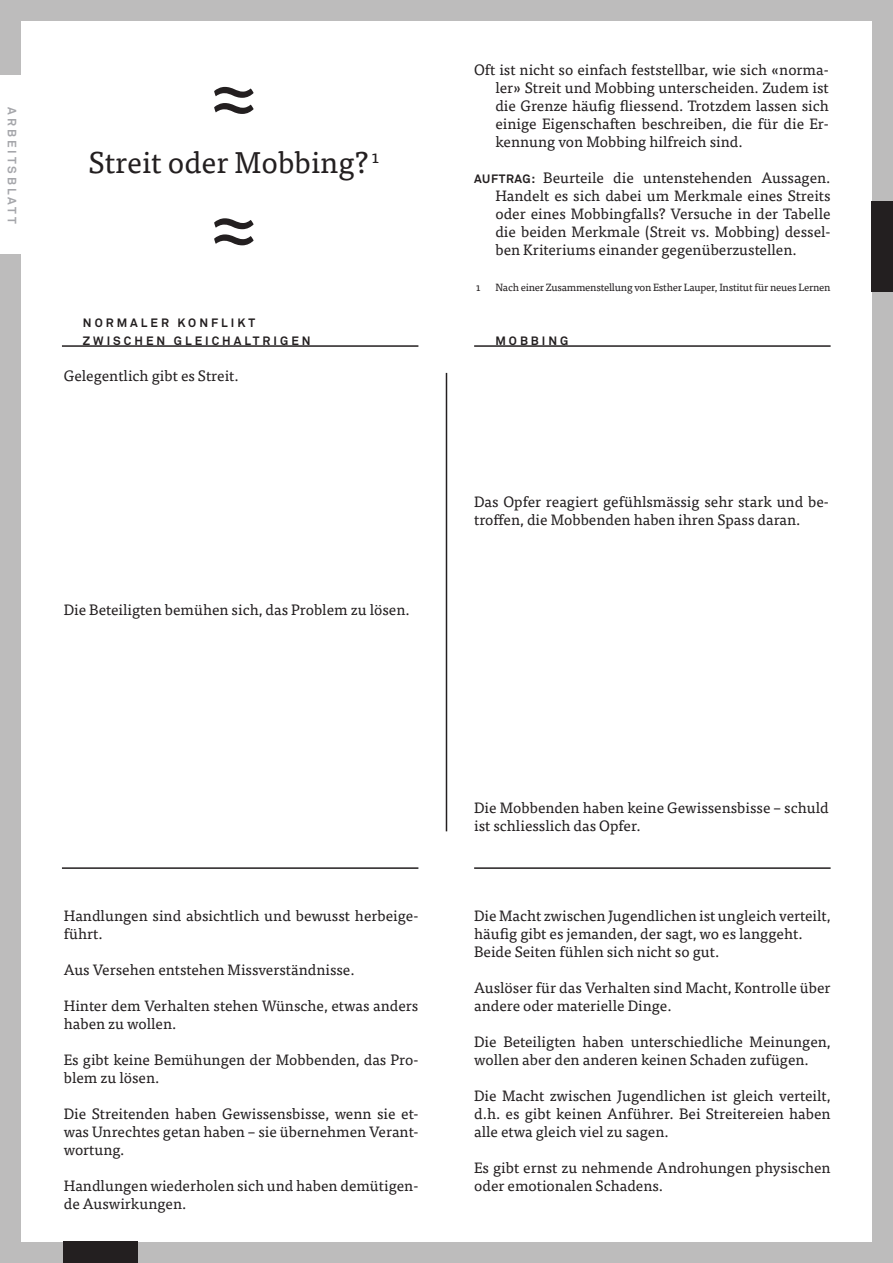
<style>
.page{position:relative;width:893px;height:1263px;background:#fff}
.page>*{position:absolute;margin:0;border:0;box-sizing:border-box;transform-origin:0 0}
.Titel_Blatt{font:30px "Tisa OT";color:#231f20}
.tisa10-ohneEinzug{font:15px/18px "Tisa OT";color:#231f20}
.tisa10-blocksatz-ein{font:15px/18px "Tisa OT";color:#231f20;text-align:justify}
.akkurat-titel-farbig{font:700 12px "Akkurat Std";letter-spacing:.25em;color:#231f20}
.akkurat-titel-farbig-2{font:700 12px "Akkurat Std";letter-spacing:.25em;color:#a5a6aa}
.Titel_Blatt-2{font:10.5px "Tisa OT";letter-spacing:-.02em;color:#231f20}
.s1{font-family:"Akkurat Std";font-weight:700;font-size:12px}
</style>
<div class="page">
<svg style="left:872px;top:0;width:21px;height:1263px;background:#b1b0b0"></svg>
<div style="left:21px;top:1242px;width:851px;height:21px;background:#bdbcbc"></div>
<div style="left:21px;top:0;width:851px;height:21px;background:#bdbcbc"></div>
<div style="left:64px;top:1242px;width:74px;height:21px;background:#231f20"></div>
<div style="left:0;top:254px;width:21px;height:1009px;background:#bdbcbc"></div>
<div style="left:0;top:0;width:21px;height:75px;background:#bdbcbc"></div>
<hr style="left:474px;top:345px;width:357px;height:2px;background:#231f20">
<hr style="left:474px;top:867px;width:357px;height:2px;background:#231f20">
<hr style="left:62px;top:345px;width:356px;height:2px;background:#231f20">
<hr style="left:62px;top:867px;width:356px;height:2px;background:#231f20">
<hr style="left:446px;top:373px;width:1px;height:458px;background:#231f20">
<svg style="left:214px;top:87px;width:40px;height:27px"></svg>
<svg style="left:214px;top:218px;width:40px;height:27px"></svg>
<p class="akkurat-titel-farbig-2" style="left:20px;top:107px;width:118px;rotate:90deg">ARBEITSBLATT</p>
<p class="Titel_Blatt" style="left:89px;top:145px;width:292px">Streit oder Mobbing? <sup>1</sup></p>
<p class="akkurat-titel-farbig" style="left:83px;top:316px;width:174px">NORMALER KONFLIKT</p>
<p class="akkurat-titel-farbig" style="left:83px;top:334px;width:229px">ZWISCHEN GLEICHALTRIGEN</p>
<p class="tisa10-ohneEinzug" style="left:64px;top:367px;width:177px">Gelegentlich gibt es Streit.</p>
<p class="tisa10-ohneEinzug" style="left:64px;top:601px;width:347px">Die Beteiligten bemühen sich, das Problem zu lösen.</p>
<p class="tisa10-blocksatz-ein" style="left:495px;top:61px;width:335px;text-indent:-21px">Oft ist nicht so einfach feststellbar, wie sich «norma&shy;ler» Streit und Mobbing unterscheiden. Zudem ist die Grenze häufig fliessend. Trotzdem lassen sich einige Eigenschaften beschreiben, die für die Er&shy;kennung von Mobbing hilfreich sind.</p>
<p class="tisa10-blocksatz-ein" style="left:495px;top:169px;width:337px;text-indent:-21px"><span class="s1">AUFTRAG:</span> Beurteile die untenstehenden Aussagen.<br>Handelt es sich dabei um Merkmale eines Streits oder eines Mobbingfalls? Versuche in der Tabelle die beiden Merkmale (Streit vs. Mobbing) dessel&shy;ben Kriteriums einander gegenüberzustellen.</p>
<p class="Titel_Blatt-2" style="left:476px;top:281px;width:6px">1</p>
<p class="Titel_Blatt-2" style="left:495px;top:281px;width:337px">Nach einer Zusammenstellung von Esther Lauper, Institut für neues Lernen</p>
<p class="akkurat-titel-farbig" style="left:495px;top:334px;width:75px">MOBBING</p>
<p class="tisa10-ohneEinzug" style="left:474px;top:493px;width:356px">Das Opfer reagiert gefühlsmässig sehr stark und be&shy;troffen, die Mobbenden haben ihren Spass daran.</p>
<p class="tisa10-ohneEinzug" style="left:64px;top:907px;width:356px">Handlungen sind absichtlich und bewusst herbeige&shy;führt.</p>
<p class="tisa10-ohneEinzug" style="left:64px;top:961px;width:292px">Aus Versehen entstehen Missverständnisse.</p>
<p class="tisa10-ohneEinzug" style="left:64px;top:997px;width:356px">Hinter dem Verhalten stehen Wünsche, etwas anders haben zu wollen.</p>
<p class="tisa10-ohneEinzug" style="left:64px;top:1051px;width:356px">Es gibt keine Bemühungen der Mobbenden, das Pro&shy;blem zu lösen.</p>
<p class="tisa10-ohneEinzug" style="left:64px;top:1105px;width:356px;text-align:justify">Die Streitenden haben Gewissensbisse, wenn sie et&shy;was Unrechtes getan haben – sie übernehmen Verant&shy;wortung.</p>
<p class="tisa10-ohneEinzug" style="left:64px;top:1177px;width:356px">Handlungen wiederholen sich und haben demütigen&shy;de Auswirkungen.</p>
<p class="tisa10-ohneEinzug" style="left:474px;top:799px;width:356px">Die Mobbenden haben keine Gewissensbisse – schuld ist schliesslich das Opfer.</p>
<p class="tisa10-ohneEinzug" style="left:474px;top:907px;width:358px">Die Macht zwischen Jugendlichen ist ungleich verteilt, häufig gibt es jemanden, der sagt, wo es langgeht.</p>
<p class="tisa10-ohneEinzug" style="left:474px;top:943px;width:247px">Beide Seiten fühlen sich nicht so gut.</p>
<p class="tisa10-ohneEinzug" style="left:474px;top:979px;width:358px">Auslöser für das Verhalten sind Macht, Kontrolle über andere oder materielle Dinge.</p>
<p class="tisa10-ohneEinzug" style="left:474px;top:1033px;width:358px">Die Beteiligten haben unterschiedliche Meinungen, wollen aber den anderen keinen Schaden zufügen.</p>
<p class="tisa10-ohneEinzug" style="left:474px;top:1087px;width:358px;text-align:justify">Die Macht zwischen Jugendlichen ist gleich verteilt, d.h. es gibt keinen Anführer. Bei Streitereien haben alle etwa gleich viel zu sagen.</p>
<p class="tisa10-ohneEinzug" style="left:474px;top:1159px;width:358px">Es gibt ernst zu nehmende Androhungen physischen oder emotionalen Schadens.</p>
</div>
